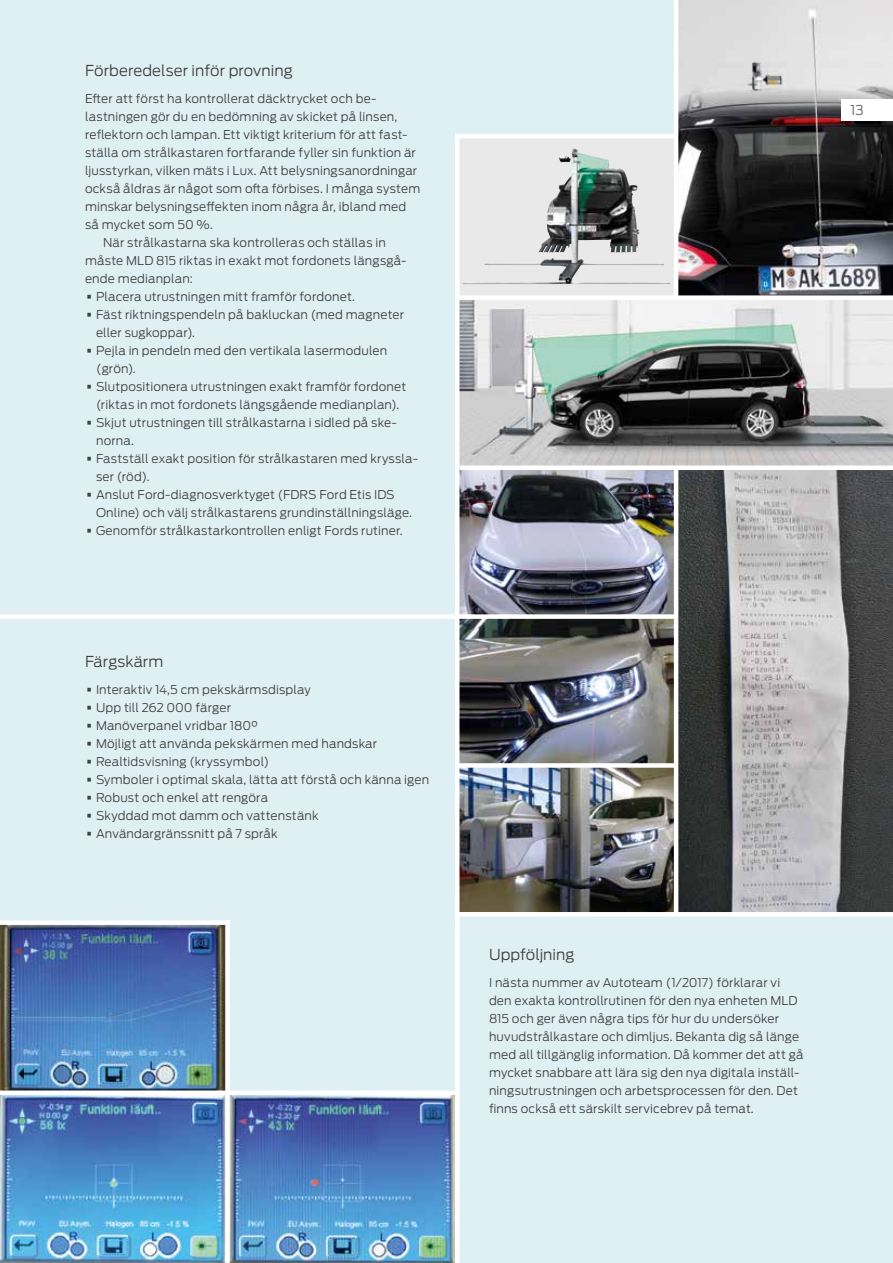
<style>
.page{position:relative;width:893px;height:1263px;background:#dff0f5}
.page>*{position:absolute;margin:0;border:0;box-sizing:border-box;transform-origin:0 0}
.t1{font:300 15px "Ford Antenna";letter-spacing:.005em;color:#404040}
.t2{font:300 13.5px "Ford Antenna";color:#636362}
.t3{font:300 12px/18px "Ford Antenna";letter-spacing:.01em;color:#404040}
.s1{font-size:24px}
</style>
<div class="page">
<img style="left:459px;top:470px;width:215px;height:144px">
<img style="left:459px;top:619px;width:215px;height:144px">
<img style="left:0;top:925px;width:225px;height:165px">
<img style="left:678px;top:470px;width:215px;height:442px">
<img style="left:678px;top:0;width:215px;height:295px">
<img style="left:459px;top:768px;width:215px;height:144px">
<img style="left:0;top:1095px;width:225px;height:168px">
<svg style="left:459px;top:138px;width:215px;height:157px;fill:#e8e9e8"></svg>
<img style="left:559px;top:148px;width:16px;height:11px">
<img style="left:230px;top:1095px;width:225px;height:168px">
<img style="left:0;top:999px;width:1px;height:107px">
<div style="left:225px;top:920px;width:5px;height:343px;background:#fff"></div>
<div style="left:0;top:920px;width:228px;height:5px;background:#fff"></div>
<div style="left:842px;top:99px;width:51px;height:21px;background:#fff"></div>
<hr style="left:674px;top:0;width:4px;height:914px;background:#fff">
<img style="left:459px;top:300px;width:434px;height:165px">
<hr style="left:455px;top:136px;width:4px;height:1127px;background:#fff">
<div style="left:455px;top:295px;width:438px;height:5px;background:#fff"></div>
<div style="left:459px;top:465px;width:434px;height:5px;background:#fff"></div>
<hr style="left:457px;top:912px;width:436px;height:4px;background:#fff">
<div style="left:0;top:1090px;width:455px;height:5px;background:#fff"></div>
<div style="left:0;top:614px;width:674px;height:5px;background:#fff"></div>
<div style="left:457px;top:763px;width:219px;height:5px;background:#fff"></div>
<hr style="left:455px;top:134px;width:219px;height:4px;background:#fff">
<p class="t1" style="left:85px;top:58px;width:209px">Förberedelser inför provning</p>
<p class="t3" style="left:85px;top:88px;width:293px">Efter att först ha kontrollerat däcktrycket och be-</p>
<p class="t3" style="left:85px;top:106px;width:314px">lastningen gör du en bedömning av skicket på linsen,</p>
<p class="t3" style="left:85px;top:124px;width:324px">reflektorn och lampan. Ett viktigt kriterium för att fast-</p>
<p class="t3" style="left:85px;top:142px;width:332px">ställa om strålkastaren fortfarande fyller sin funktion är</p>
<p class="t3" style="left:85px;top:160px;width:334px">ljusstyrkan, vilken mäts i Lux. Att belysningsanordningar</p>
<p class="t3" style="left:85px;top:178px;width:337px">också åldras är något som ofta förbises. I många system</p>
<p class="t3" style="left:85px;top:196px;width:323px">minskar belysningseffekten inom några år, ibland med</p>
<p class="t3" style="left:85px;top:214px;width:129px">så mycket som 50 %.</p>
<p class="t3" style="left:103px;top:232px;width:284px">När strålkastarna ska kontrolleras och ställas in</p>
<p class="t3" style="left:85px;top:250px;width:323px">måste MLD 815 riktas in exakt mot fordonets längsgå-</p>
<p class="t3" style="left:85px;top:268px;width:109px">ende medianplan:</p>
<p class="t3" style="left:85px;top:286px;width:271px"><span class="s1">•</span> Placera utrustningen mitt framför fordonet.</p>
<p class="t3" style="left:96px;top:304px;width:310px;text-indent:-11px"><span class="s1">•</span> Fäst riktningspendeln på bakluckan (med magneter eller sugkoppar).</p>
<p class="t3" style="left:96px;top:340px;width:293px;text-indent:-11px"><span class="s1">•</span> Pejla in pendeln med den vertikala lasermodulen (grön).</p>
<p class="t3" style="left:85px;top:376px;width:323px;text-align:center"><span class="s1">•</span> Slutpositionera utrustningen exakt framför fordonet (riktas in mot fordonets längsgående medianplan).</p>
<p class="t3" style="left:96px;top:412px;width:302px;text-indent:-11px"><span class="s1">•</span> Skjut utrustningen till strålkastarna i sidled på ske&shy;norna.</p>
<p class="t3" style="left:96px;top:448px;width:323px;text-indent:-11px"><span class="s1">•</span> Fastställ exakt position för strålkastaren med kryssla&shy;ser (röd).</p>
<p class="t3" style="left:96px;top:484px;width:317px;text-indent:-11px"><span class="s1">•</span> Anslut Ford-diagnosverktyget (FDRS Ford Etis IDS<br>Online) och välj strålkastarens grundinställningsläge.</p>
<p class="t3" style="left:85px;top:520px;width:319px"><span class="s1">•</span> Genomför strålkastarkontrollen enligt Fords rutiner.</p>
<p class="t1" style="left:85px;top:649px;width:80px">Färgskärm</p>
<p class="t3" style="left:85px;top:679px;width:227px"><span class="s1">•</span> Interaktiv 14,5 cm pekskärmsdisplay</p>
<p class="t3" style="left:85px;top:697px;width:147px"><span class="s1">•</span> Upp till 262 000 färger</p>
<p class="t3" style="left:85px;top:715px;width:174px"><span class="s1">•</span> Manöverpanel vridbar 180°</p>
<p class="t3" style="left:85px;top:733px;width:294px"><span class="s1">•</span> Möjligt att använda pekskärmen med handskar</p>
<p class="t3" style="left:85px;top:751px;width:186px"><span class="s1">•</span> Realtidsvisning (kryssymbol)</p>
<p class="t3" style="left:85px;top:769px;width:346px"><span class="s1">•</span> Symboler i optimal skala, lätta att förstå och känna igen</p>
<p class="t3" style="left:85px;top:787px;width:185px"><span class="s1">•</span> Robust och enkel att rengöra</p>
<p class="t3" style="left:85px;top:805px;width:235px"><span class="s1">•</span> Skyddad mot damm och vattenstänk</p>
<p class="t3" style="left:85px;top:823px;width:194px"><span class="s1">•</span> Användargränssnitt på 7 språk</p>
<p class="t2" style="left:850px;top:99px;width:15px">13</p>
<p class="t1" style="left:489px;top:942px;width:87px">Uppföljning</p>
<p class="t3" style="left:489px;top:972px;width:316px">I nästa nummer av Autoteam (1/2017) förklarar vi den exakta kontrollrutinen för den nya enheten MLD 815 och ger även några tips för hur du undersöker huvudstrålkastare och dimljus. Bekanta dig så länge med all tillgänglig information. Då kommer det att gå mycket snabbare att lära sig den nya digitala inställ&shy;ningsutrustningen och arbetsprocessen för den. Det finns också ett särskilt servicebrev på temat.</p>
</div>
